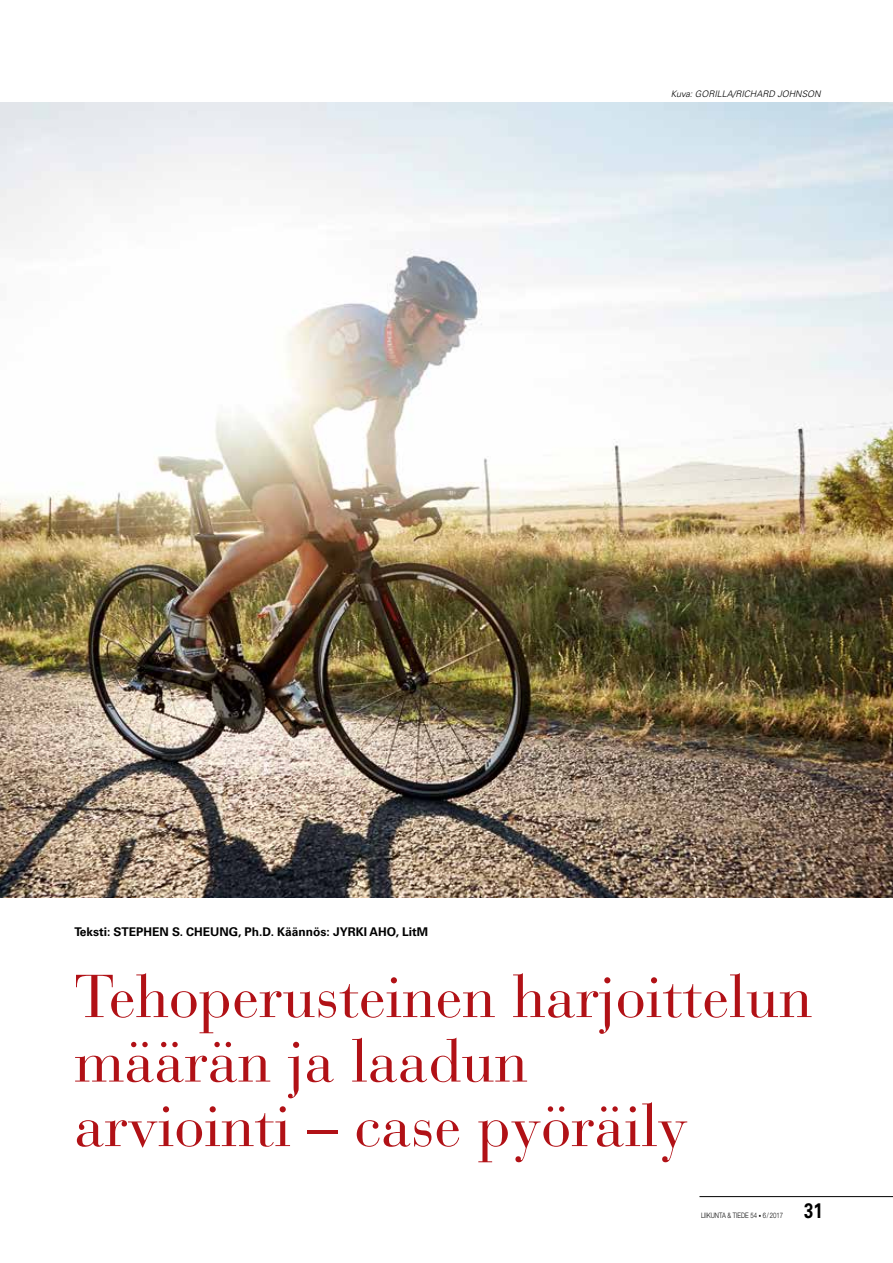
<style>
.page{position:relative;width:893px;height:1263px;background:#fff}
.page>*{position:absolute;margin:0;border:0;box-sizing:border-box;transform-origin:0 0}
.t1{font:60px/64.5px "Bauer Bodoni";color:#b11116}
.t2{font:700 21px "Univers";color:#000;scale:.8 1}
.t3{font:700 12px "Univers";color:#000}
.t4{font:italic 300 9px "Univers";color:#000}
.t5{font:300 7.5px "Helvetica Neue";color:#000;scale:.8 1}
.s1{font-size:6px}
</style>
<div class="page">
<img style="left:0;top:102px;width:893px;height:795px">
<hr style="left:699px;top:1196px;width:194px;height:1px;background:#000">
<p class="t4" style="left:671px;top:88px;width:151px">Kuva: GORILLA/RICHARD JOHNSON</p>
<p class="t3" style="left:74px;top:925px;width:355px">Teksti: STEPHEN S. CHEUNG, Ph.D. Käännös: JYRKI AHO, LitM</p>
<p class="t1" style="left:74px;top:965px;width:739px">Tehoperusteinen harjoittelun määrän ja laadun<br>arviointi – case pyöräily</p>
<p class="t5" style="left:701px;top:1211px;width:104px">LIIKUNTA &amp; TIEDE 54 <span class="s1">•</span> 6/2017</p>
<p class="t2" style="left:804px;top:1199px;width:25px">31</p>
</div>
